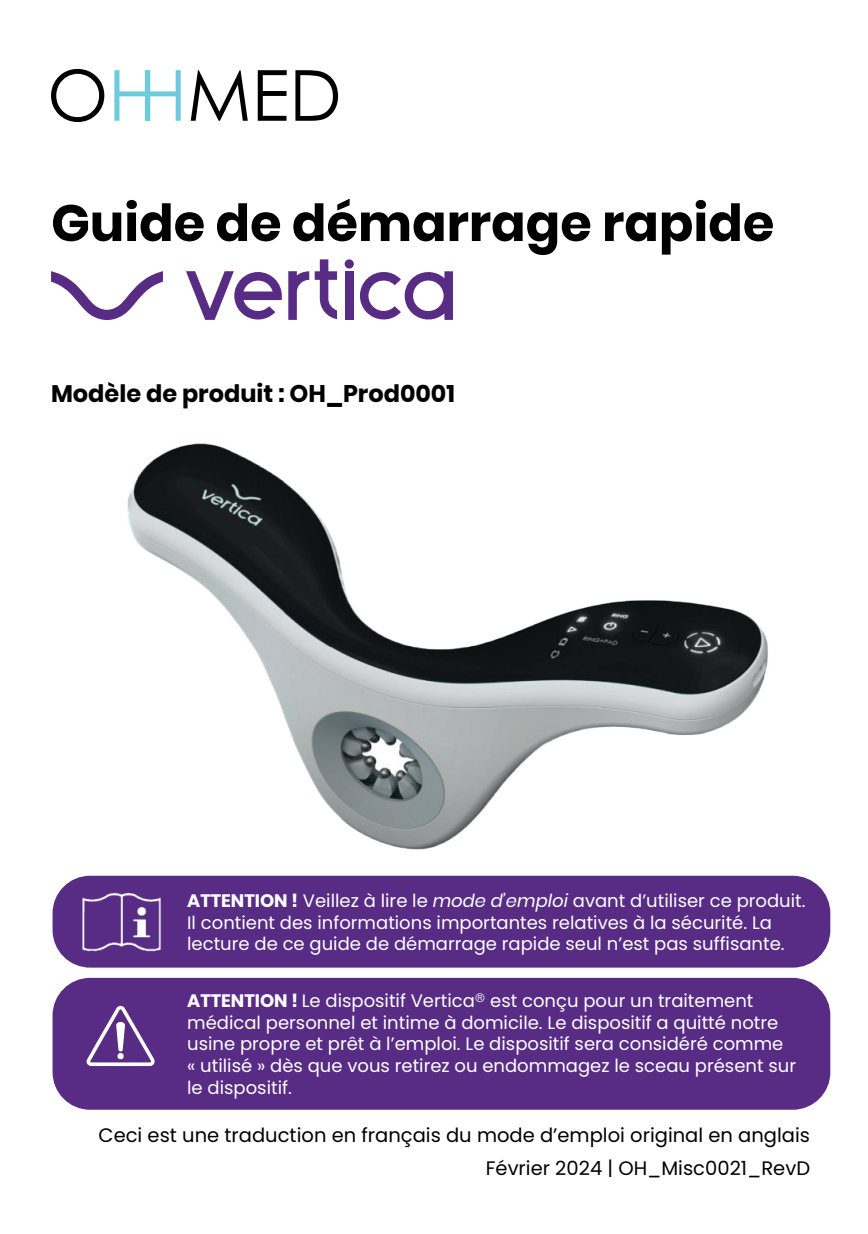
<style>
.page{position:relative;width:868px;height:1234px;background:#fff}
.page>*{position:absolute;margin:0;border:0;box-sizing:border-box;transform-origin:0 0}
.t1{font:700 51px "Poppins";color:#000}
.t2{font:700 24px "Poppins";color:#000}
.t3{font:19.5px/33px "Poppins";color:#000;text-align:right}
.t4{font:18px/21.6px "Poppins";color:#fff}
.s1{font-weight:700}
.s2{font-style:italic}
</style>
<div class="page">
<svg style="left:360px;top:271px;width:93px;height:49px"></svg>
<div style="left:345px;top:271px;width:8px;height:49px;background:#582c84"></div>
<div style="left:344px;top:259px;width:10px;height:9px;background:#582c84;border-radius:50%"></div>
<svg style="left:186px;top:271px;width:96px;height:49px"></svg>
<svg style="left:288px;top:259px;width:49px;height:61px"></svg>
<svg style="left:51px;top:271px;width:112px;height:49px"></svg>
<div style="left:54px;top:877px;width:774px;height:88px;background:#582c84;border-radius:36px"></div>
<div style="left:53px;top:875px;width:777px;height:92px;border:3px solid #582c84;border-radius:36px"></div>
<div style="left:54px;top:979px;width:774px;height:128px;background:#582c84;border-radius:36px"></div>
<div style="left:53px;top:977px;width:777px;height:132px;border:3px solid #582c84;border-radius:36px"></div>
<svg style="left:51px;top:69px;width:53px;height:53px"></svg>
<svg style="left:114px;top:70px;width:67px;height:51px"></svg>
<svg style="left:191px;top:70px;width:57px;height:51px"></svg>
<svg style="left:258px;top:70px;width:29px;height:51px"></svg>
<svg style="left:295px;top:70px;width:43px;height:51px"></svg>
<img style="left:100px;top:443px;width:706px;height:438px">
<svg style="left:86px;top:1005px;width:69px;height:60px"></svg>
<svg style="left:117px;top:1052px;width:7px;height:6px"></svg>
<img style="left:82px;top:892px;width:79px;height:60px">
<h1 class="t1" style="left:51px;top:193px;width:724px">Guide de démarrage rapide</h1>
<h2 class="t2" style="left:51px;top:380px;width:405px">Modèle de produit : OH_Prod0001</h2>
<p class="t4" style="left:187px;top:889px;width:619px"><span class="s1">ATTENTION !</span> Veillez à lire le <span class="s2">mode d’emploi</span> avant d’utiliser ce produit.<br>Il contient des informations importantes relatives à la sécurité. La lecture de ce guide de démarrage rapide seul n’est pas suffisante.</p>
<p class="t4" style="left:187px;top:989px;width:610px"><span class="s1">ATTENTION !</span> Le dispositif Vertica<sup>Ⓡ</sup> est conçu pour un traitement médical personnel et intime à domicile. Le dispositif a quitté notre usine propre et prêt à l’emploi. Le dispositif sera considéré comme « utilisé » dès que vous retirez ou endommagez le sceau présent sur le dispositif.</p>
<p class="t3" style="left:99px;top:1118px;width:713px">Ceci est une traduction en français du mode d’emploi original en anglais<br>Février 2024 | OH_Misc0021_RevD</p>
</div>
